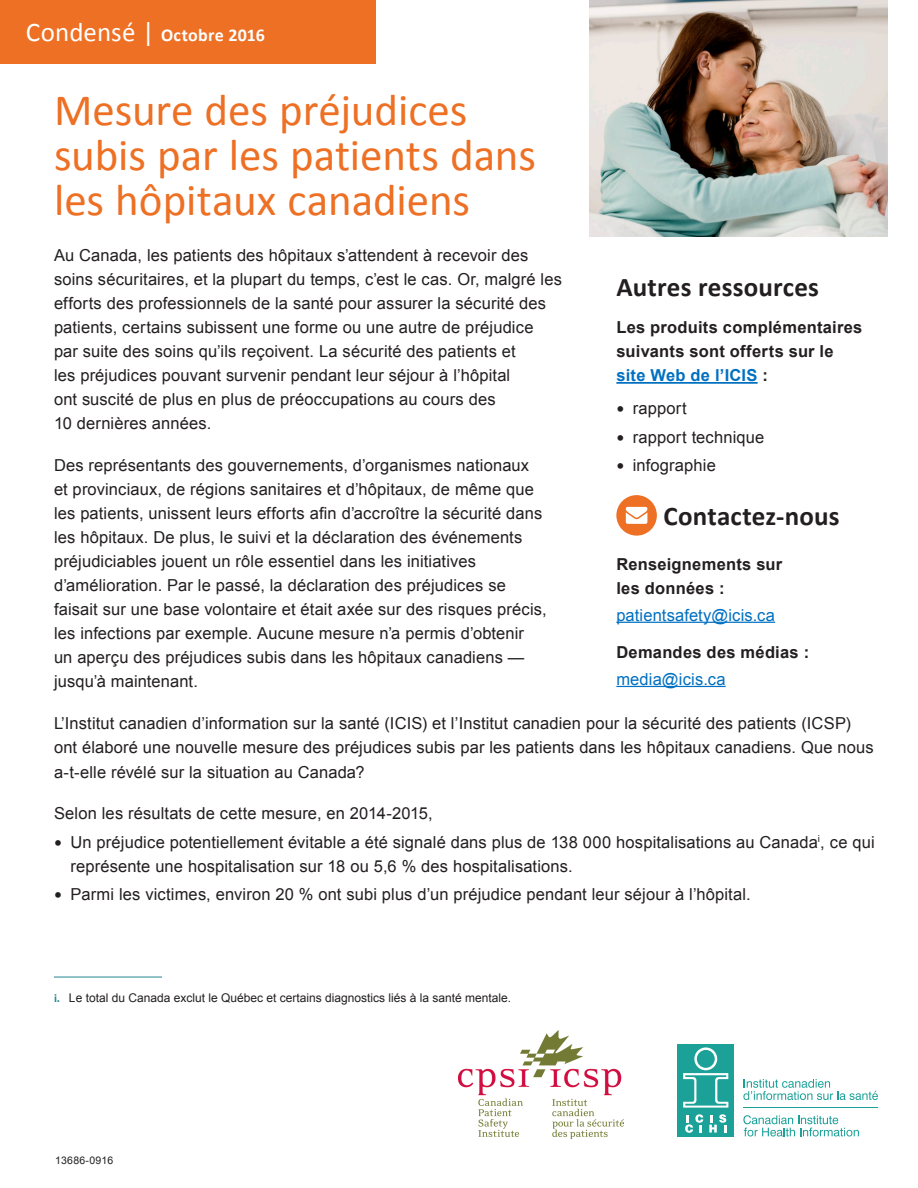
<style>
.page{position:relative;width:918px;height:1188px;background:#fff}
.page>*{position:absolute;margin:0;border:0;box-sizing:border-box;transform-origin:0 0}
.t1{font:45px/45px "Calibri";letter-spacing:-.005em;color:#ed7024}
.t2{font:700 27px "Calibri";letter-spacing:.01em;color:#231f20}
.product_type{font:700 18px "Calibri";letter-spacing:.015em;color:#fff}
.body{font:16.5px/24px "Arial";letter-spacing:.01em;color:#231f20}
.body-2{font:700 16.5px/24px "Arial";letter-spacing:.015em;color:#231f20}
.body-3{font:16.5px "Arial";letter-spacing:.01em;color:#0070c0}
.t3{font:12px "Arial";color:#231f20}
.t4{font:10.5px "Arial";letter-spacing:.025em;color:#231f20}
.s1{font-weight:400;font-size:27px}
.s2{font-size:22.5px}
.s3{color:#0070c0}
.s4{font-family:"Calibri";font-weight:700;color:#21858f}
</style>
<div class="page">
<img style="left:589px;top:0;width:298px;height:236px">
<div style="left:0;top:0;width:376px;height:63px;background:#ed7024"></div>
<div style="left:677px;top:1044px;width:57px;height:92px;background:#1ca199"></div>
<svg style="left:743px;top:1115px;width:116px;height:22px"></svg>
<svg style="left:743px;top:1079px;width:135px;height:21px"></svg>
<hr style="left:743px;top:1107px;width:135px;height:1px;background:#1ca199">
<svg style="left:685px;top:1114px;width:18px;height:19px"></svg>
<svg style="left:709px;top:1114px;width:17px;height:19px"></svg>
<svg style="left:683px;top:1047px;width:45px;height:61px"></svg>
<img style="left:458px;top:1030px;width:165px;height:109px">
<hr style="left:54px;top:977px;width:108px;height:1px;background:#21858f">
<hr style="left:616px;top:382px;width:142px;height:2px;background:#0070c0">
<hr style="left:616px;top:622px;width:159px;height:1px;background:#0070c0">
<hr style="left:616px;top:686px;width:110px;height:1px;background:#0070c0">
<div style="left:616px;top:495px;width:41px;height:41px;background:#ed7024;border-radius:50%"></div>
<svg style="left:626px;top:507px;width:21px;height:17px"></svg>
<p class="product_type" style="left:26px;top:24px;width:240px"><span class="s1">Condensé |</span> Octobre 2016</p>
<h1 class="t1" style="left:54px;top:88px;width:484px">Mesure des préjudices subis par les patients dans les hôpitaux canadiens</h1>
<p class="body" style="left:54px;top:244px;width:510px">Au Canada, les patients des hôpitaux s’attendent à recevoir des soins sécuritaires, et la plupart du temps, c’est le cas. Or, malgré les efforts des professionnels de la santé pour assurer la sécurité des patients, certains subissent une forme ou une autre de préjudice<br>par suite des soins qu’ils reçoivent. La sécurité des patients et<br>les préjudices pouvant survenir pendant leur séjour à l’hôpital<br>ont suscité de plus en plus de préoccupations au cours des<br>10 dernières années.</p>
<p class="body" style="left:54px;top:454px;width:494px">Des représentants des gouvernements, d’organismes nationaux et provinciaux, de régions sanitaires et d’hôpitaux, de même que les patients, unissent leurs efforts afin d’accroître la sécurité dans les hôpitaux. De plus, le suivi et la déclaration des événements préjudiciables jouent un rôle essentiel dans les initiatives d’amélioration. Par le passé, la déclaration des préjudices se faisait sur une base volontaire et était axée sur des risques précis, les infections par exemple. Aucune mesure n’a permis d’obtenir<br>un aperçu des préjudices subis dans les hôpitaux canadiens — jusqu’à maintenant.</p>
<p class="body" style="left:54px;top:712px;width:821px">L’Institut canadien d’information sur la santé (ICIS) et l’Institut canadien pour la sécurité des patients (ICSP) ont élaboré une nouvelle mesure des préjudices subis par les patients dans les hôpitaux canadiens. Que nous a-t-elle révélé sur la situation au Canada?</p>
<p class="body" style="left:54px;top:802px;width:380px">Selon les résultats de cette mesure, en 2014-2015,</p>
<p class="body" style="left:71px;top:830px;width:806px;text-indent:-17px"><span class="s2">•</span> Un préjudice potentiellement évitable a été signalé dans plus de 138 000 hospitalisations au Canada<sup>i</sup>, ce qui représente une hospitalisation sur 18 ou 5,6 % des hospitalisations.</p>
<p class="body" style="left:54px;top:883px;width:698px"><span class="s2">•</span> Parmi les victimes, environ 20 % ont subi plus d’un préjudice pendant leur séjour à l’hôpital.</p>
<h2 class="t2" style="left:616px;top:269px;width:204px">Autres ressources</h2>
<p class="body-2" style="left:616px;top:316px;width:247px">Les produits complémentaires suivants sont offerts sur le <span class="s3">site Web de l’ICIS</span> :</p>
<p class="body" style="left:616px;top:397px;width:72px"><span class="s2">•</span> rapport</p>
<p class="body" style="left:616px;top:425px;width:149px"><span class="s2">•</span> rapport technique</p>
<p class="body" style="left:616px;top:454px;width:101px"><span class="s2">•</span> infographie</p>
<h2 class="t2" style="left:664px;top:499px;width:178px">Contactez-nous</h2>
<p class="body-2" style="left:616px;top:553px;width:167px">Renseignements sur les données :</p>
<p class="body-3" style="left:616px;top:604px;width:160px">patientsafety@icis.ca</p>
<p class="body-2" style="left:616px;top:641px;width:194px">Demandes des médias :</p>
<p class="body-3" style="left:616px;top:668px;width:111px">media@icis.ca</p>
<p class="t3" style="left:54px;top:990px;width:459px"><span class="s4">i.</span> Le total du Canada exclut le Québec et certains diagnostics liés à la santé mentale.</p>
<p class="t4" style="left:55px;top:1153px;width:60px">13686-0916</p>
</div>
